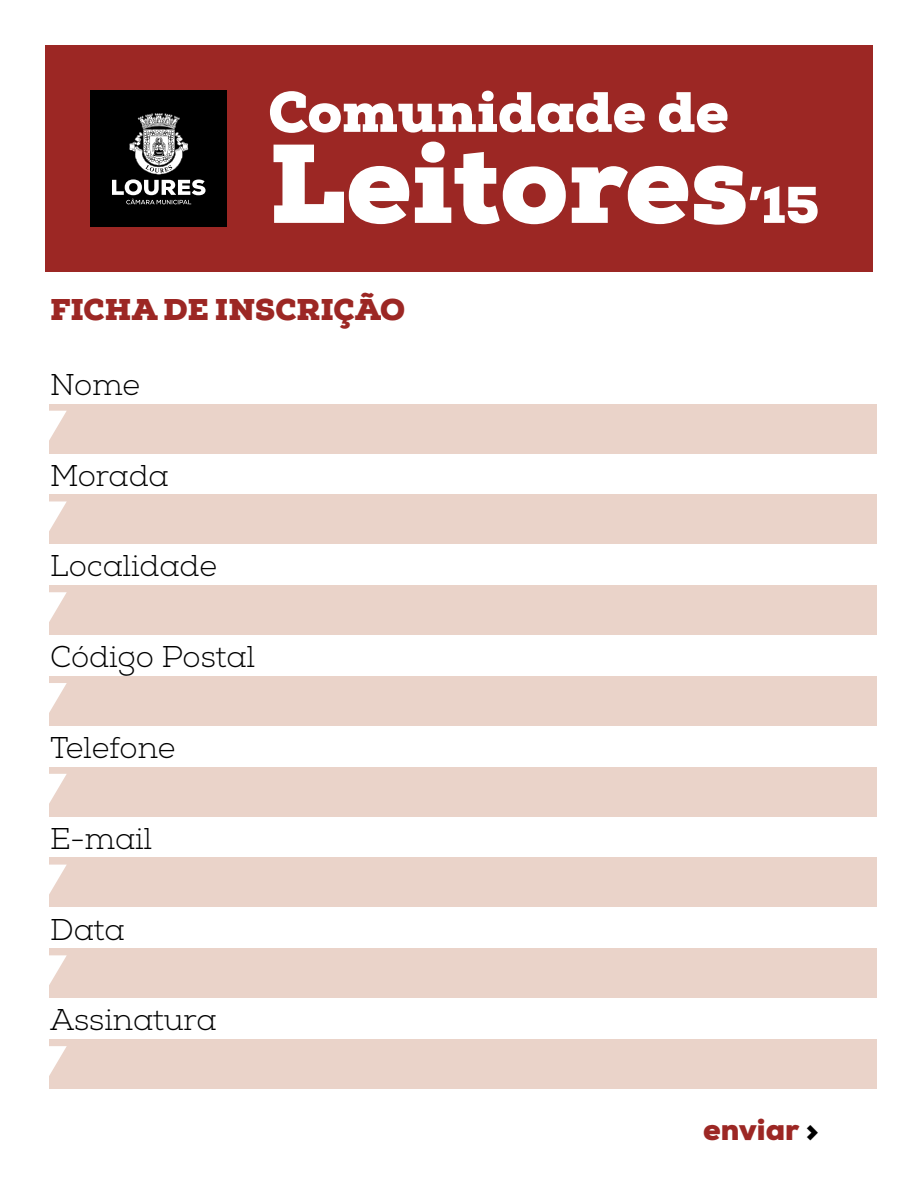
<style>
.page{position:relative;width:922px;height:1191px;background:#fff}
.page>*{position:absolute;margin:0;border:0;box-sizing:border-box;transform-origin:0 0}
.t1{font:900 111.6px "Nexa Slab";color:#fff}
.t2{font:900 56.8px "Nexa Slab";color:#fff}
.t3{font:300 30px "Nexa Slab";color:#000}
.t4{font:900 30px "Nexa Slab";color:#9c2724}
.t5{font:900 30px "Nexa";color:#9c2724}
.s1{font-size:51.6px}
.s2{color:#000}
</style>
<div class="page">
<div style="left:49px;top:403px;width:827px;height:50px;background:#ead3c9"></div>
<svg style="left:49px;top:411px;width:18px;height:29px"></svg>
<div style="left:49px;top:494px;width:827px;height:50px;background:#ead3c9"></div>
<svg style="left:49px;top:501px;width:18px;height:30px"></svg>
<div style="left:49px;top:585px;width:827px;height:50px;background:#ead3c9"></div>
<svg style="left:49px;top:592px;width:18px;height:30px"></svg>
<div style="left:49px;top:676px;width:827px;height:50px;background:#ead3c9"></div>
<svg style="left:49px;top:683px;width:18px;height:30px"></svg>
<div style="left:49px;top:766px;width:827px;height:50px;background:#ead3c9"></div>
<svg style="left:49px;top:774px;width:18px;height:29px"></svg>
<div style="left:49px;top:857px;width:827px;height:50px;background:#ead3c9"></div>
<svg style="left:49px;top:864px;width:18px;height:30px"></svg>
<div style="left:49px;top:948px;width:827px;height:50px;background:#ead3c9"></div>
<svg style="left:49px;top:955px;width:18px;height:30px"></svg>
<div style="left:45px;top:45px;width:828px;height:227px;background:#9c2724"></div>
<div style="left:91px;top:91px;width:136px;height:136px;background:#000"></div>
<svg style="left:112px;top:113px;width:94px;height:92px"></svg>
<div style="left:49px;top:1039px;width:827px;height:50px;background:#ead3c9"></div>
<svg style="left:49px;top:1046px;width:18px;height:30px"></svg>
<h2 class="t2" style="left:268px;top:76px;width:462px">Comunidade de</h2>
<h1 class="t1" style="left:268px;top:113px;width:552px">Leitores<span class="s1">’15</span></h1>
<p class="t4" style="left:50px;top:290px;width:356px">FICHA DE INSCRIÇÃO</p>
<p class="t3" style="left:50px;top:367px;width:91px">Nome</p>
<p class="t3" style="left:50px;top:457px;width:120px">Morada</p>
<p class="t3" style="left:50px;top:548px;width:168px">Localidade</p>
<p class="t3" style="left:50px;top:639px;width:206px">Código Postal</p>
<p class="t3" style="left:50px;top:730px;width:127px">Telefone</p>
<p class="t3" style="left:50px;top:820px;width:103px">E-mail</p>
<p class="t3" style="left:50px;top:911px;width:76px">Data</p>
<p class="t3" style="left:50px;top:1002px;width:168px">Assinatura</p>
<p class="t5" style="left:703px;top:1110px;width:117px">enviar <span class="s2">&gt;</span></p>
</div>
